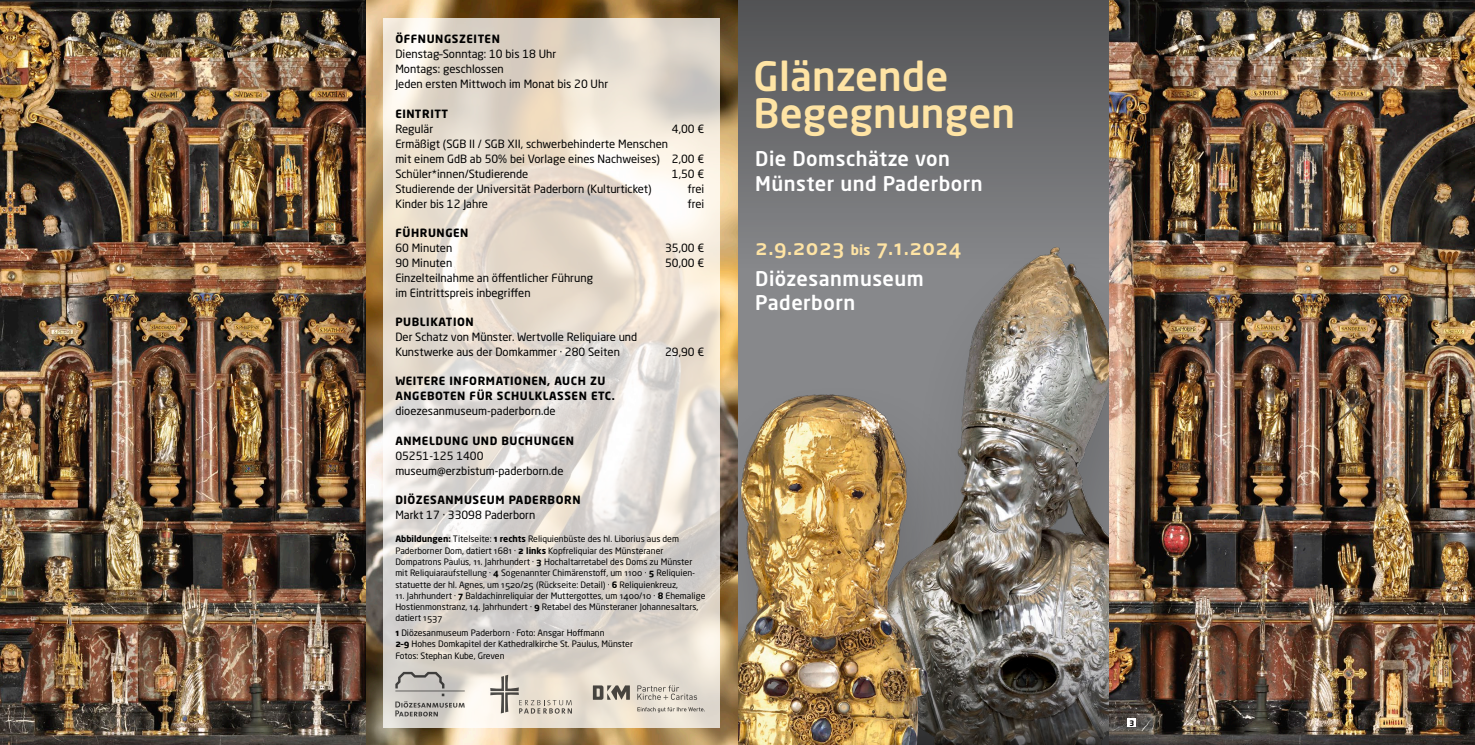
<style>
.page{position:relative;width:1475px;height:745px;background:#fff}
.page>*{position:absolute;margin:0;border:0;box-sizing:border-box;transform-origin:0 0}
.t1{font:500 40px "Neo Sans Pro";letter-spacing:.005em;color:#ffe4a4}
.t2{font:500 20px/25px "Neo Sans Pro";letter-spacing:.025em;color:#fff}
.t3{font:500 20px "Neo Sans Pro";letter-spacing:.025em;color:#ffe4a4}
.t4{font:11.25px/15px "Neo Sans Std";color:#000}
.t5{font:700 11.25px/15px "Neo Sans Std";letter-spacing:.05em;color:#000}
.t6{font:8.75px/11.2px "Neo Sans Std";color:#000}
.t7{font:700 7.5px "Neo Sans Std";color:#000}
.s1{font-weight:700}
.s2{font-family:"Neo Sans Std";font-weight:700;font-size:13.75px}
</style>
<div class="page">
<div style="left:737px;top:0;width:372px;height:310px;background:linear-gradient(to bottom,#535355,#8d8e91)"></div>
<div style="left:811px;top:235px;width:383px;height:509px;background:#87888b"></div>
<img style="left:966px;top:247px;width:143px;height:355px">
<svg style="left:1007px;top:602px;width:102px;height:142px;background:#6f6d6a"></svg>
<div style="left:669px;top:375px;width:338px;height:369px;background:#000;opacity:.2"></div>
<img style="left:737px;top:382px;width:192px;height:362px">
<img style="left:0;top:0;width:737px;height:744px">
<img style="left:1109px;top:0;width:365px;height:744px">
<svg style="left:383px;top:18px;width:336px;height:708px;background:#e3dcd3"></svg>
<svg style="left:395px;top:671px;width:69px;height:45px;background:#b9b5b0"></svg>
<svg style="left:490px;top:674px;width:82px;height:39px;background:#d6cdc0"></svg>
<svg style="left:637px;top:706px;width:67px;height:6px"></svg>
<svg style="left:637px;top:685px;width:60px;height:14px"></svg>
<svg style="left:592px;top:685px;width:37px;height:14px"></svg>
<div style="left:1127px;top:718px;width:8px;height:8px;background:#fff"></div>
<p class="t5" style="left:395px;top:31px;width:106px">ÖFFNUNGSZEITEN</p>
<p class="t4" style="left:395px;top:46px;width:162px">Dienstag–Sonntag: 10 bis 18 Uhr</p>
<p class="t4" style="left:395px;top:61px;width:110px">Montags: geschlossen</p>
<p class="t4" style="left:395px;top:76px;width:214px">Jeden ersten Mittwoch im Monat bis 20 Uhr</p>
<p class="t5" style="left:395px;top:105px;width:54px">EINTRITT</p>
<p class="t4" style="left:395px;top:121px;width:39px">Regulär</p>
<p class="t4" style="left:671px;top:121px;width:34px">4,00 €</p>
<p class="t4" style="left:395px;top:136px;width:274px">Ermäßigt (SGB II / SGB XII, schwerbehinderte Menschen</p>
<p class="t4" style="left:395px;top:151px;width:310px">mit einem GdB ab 50% bei Vorlage eines Nachweises) 2,00 €</p>
<p class="t4" style="left:395px;top:166px;width:134px">Schüler*innen/Studierende</p>
<p class="t4" style="left:671px;top:166px;width:34px">1,50 €</p>
<p class="t4" style="left:395px;top:181px;width:257px">Studierende der Universität Paderborn (Kulturticket)</p>
<p class="t4" style="left:687px;top:181px;width:18px">frei</p>
<p class="t4" style="left:395px;top:196px;width:94px">Kinder bis 12 Jahre</p>
<p class="t4" style="left:687px;top:196px;width:18px">frei</p>
<p class="t5" style="left:395px;top:225px;width:75px">FÜHRUNGEN</p>
<p class="t4" style="left:395px;top:240px;width:58px">60 Minuten</p>
<p class="t4" style="left:665px;top:240px;width:41px">35,00 €</p>
<p class="t4" style="left:395px;top:255px;width:58px">90 Minuten</p>
<p class="t4" style="left:665px;top:255px;width:41px">50,00 €</p>
<p class="t4" style="left:395px;top:270px;width:199px">Einzelteilnahme an öffentlicher Führung im Eintrittspreis inbegriffen</p>
<p class="t5" style="left:395px;top:314px;width:80px">PUBLIKATION</p>
<p class="t4" style="left:395px;top:329px;width:243px">Der Schatz von Münster. Wertvolle Reliquiare und<br>Kunstwerke aus der Domkammer · 280 Seiten</p>
<p class="t4" style="left:665px;top:344px;width:41px">29,90 €</p>
<p class="t5" style="left:395px;top:373px;width:221px">WEITERE INFORMATIONEN, AUCH ZU<br>ANGEBOTEN FÜR SCHULKLASSEN ETC.</p>
<p class="t4" style="left:395px;top:403px;width:162px">dioezesanmuseum-paderborn.de</p>
<p class="t5" style="left:395px;top:432px;width:180px">ANMELDUNG UND BUCHUNGEN</p>
<p class="t4" style="left:395px;top:447px;width:90px">05251-125 1400</p>
<p class="t4" style="left:395px;top:462px;width:170px">museum@erzbistum-paderborn.de</p>
<p class="t5" style="left:395px;top:491px;width:187px">DIÖZESANMUSEUM PADERBORN</p>
<p class="t4" style="left:395px;top:506px;width:141px">Markt 17 · 33098 Paderborn</p>
<p class="t6" style="left:395px;top:533px;width:301px"><span class="s1">Abbildungen:</span> Titelseite: <span class="s1">1 rechts</span> Reliquienbüste des hl. Liborius aus dem Paderborner Dom, datiert 1681 · <span class="s1">2 links</span> Kopfreliquiar des Münsteraner Dompatrons Paulus, 11. Jahrhundert · <span class="s1">3</span> Hochaltarretabel des Doms zu Münster mit Reliquiaraufstellung · <span class="s1">4</span> Sogenannter Chimärenstoff, um 1100 · <span class="s1">5</span> Reliquien&shy;statuette der hl. Agnes, um 1520/25 (Rückseite: Detail) · <span class="s1">6</span> Reliquienkreuz,</p>
<p class="t6" style="left:395px;top:589px;width:311px">11. Jahrhundert · <span class="s1">7</span> Baldachinreliquiar der Muttergottes, um 1400/10 · <span class="s1">8</span> Ehemalige<br>Hostienmonstranz, 14. Jahrhundert · <span class="s1">9</span> Retabel des Münsteraner Johannesaltars, datiert 1537</p>
<p class="t6" style="left:395px;top:626px;width:239px"><span class="s1">1</span> Diözesanmuseum Paderborn · Foto: Ansgar Hoffmann<br><span class="s1">2–9</span> Hohes Domkapitel der Kathedralkirche St. Paulus, Münster<br>Fotos: Stephan Kube, Greven</p>
<p class="t1" style="left:753px;top:51px;width:196px">Glänzende</p>
<p class="t1" style="left:753px;top:88px;width:263px">Begegnungen</p>
<p class="t2" style="left:755px;top:146px;width:229px">Die Domschätze von<br>Münster und Paderborn</p>
<p class="t3" style="left:755px;top:235px;width:207px">2.9.2023 <span class="s2">bis</span> 7.1.2024</p>
<p class="t2" style="left:755px;top:266px;width:170px;line-height:23.8px">Diözesanmuseum<br>Paderborn</p>
<p class="t7" style="left:1129px;top:717px;width:6px">3</p>
</div>
